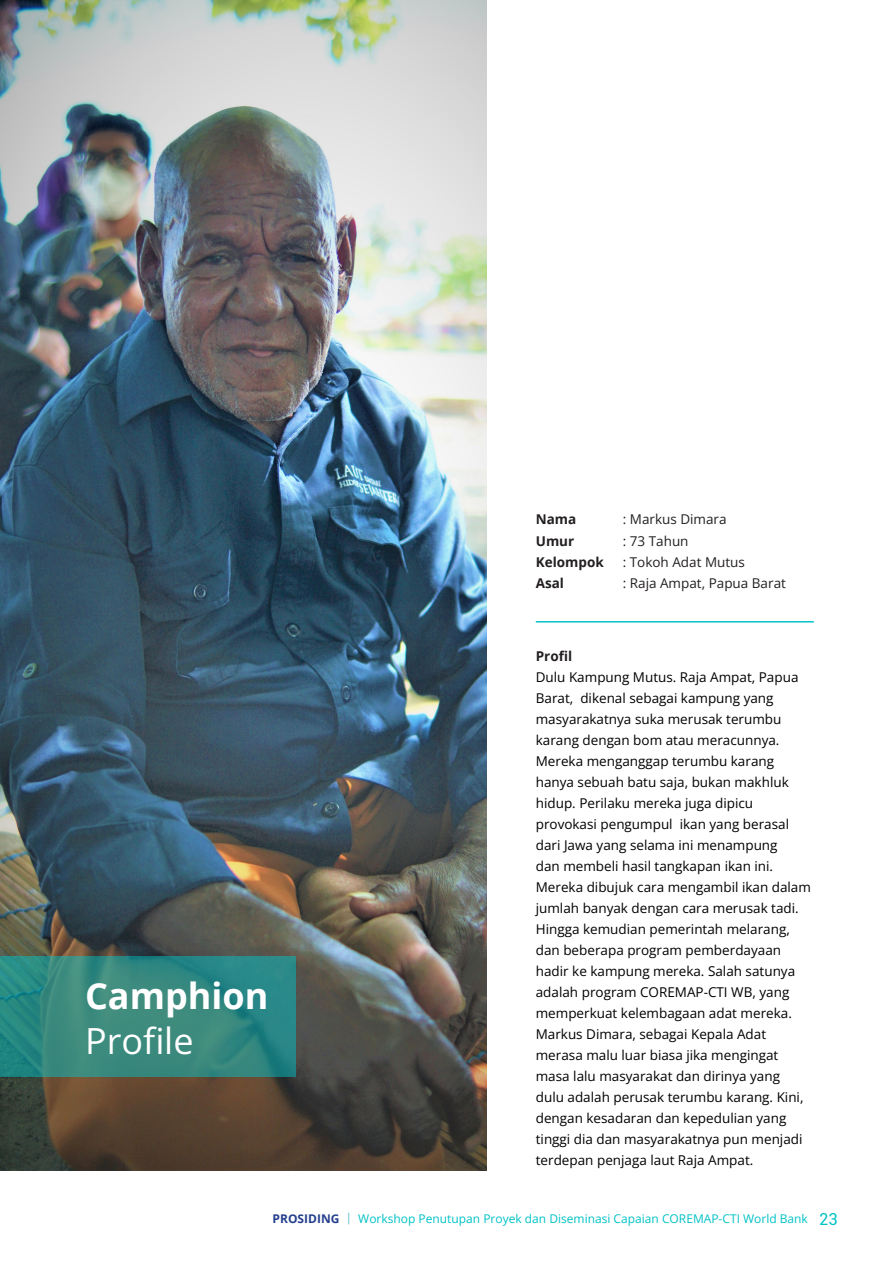
<style>
.page{position:relative;width:893px;height:1263px;background:#fff}
.page>*{position:absolute;margin:0;border:0;box-sizing:border-box;transform-origin:0 0}
.No_Spacing{font:700 36px/45px "Open Sans";color:#fff}
.t1{font:13.5px/21px "Open Sans";color:#000}
.t2{font:13.5px "Open Sans";color:#231f20}
.t3{font:700 13.5px "Open Sans";color:#231f20}
.t4{font:12px "Open Sans";color:#00c2c7}
.t5{font:700 12px "Open Sans";color:#253f8e}
.s1{font-weight:400}
.s2{font-weight:700;color:#231f20}
.s3{font-family:"Roboto";font-size:16.5px}
</style>
<div class="page">
<img style="left:0;top:0;width:487px;height:1170px">
<img style="left:0;top:0;width:1px;height:654px">
<hr style="left:536px;top:621px;width:278px;height:1px;background:#00c2c7">
<svg style="left:0;top:956px;width:295px;height:121px;background:#328880"></svg>
<p class="No_Spacing" style="left:85px;top:972px;width:185px">Camphion<br><span class="s1">Profile</span></p>
<p class="t3" style="left:536px;top:510px;width:42px">Nama</p>
<p class="t2" style="left:623px;top:510px;width:105px">: Markus Dimara</p>
<p class="t3" style="left:536px;top:531px;width:40px">Umur</p>
<p class="t2" style="left:623px;top:531px;width:67px">: 73 Tahun</p>
<p class="t3" style="left:536px;top:552px;width:69px">Kelompok</p>
<p class="t2" style="left:623px;top:552px;width:124px">: Tokoh Adat Mutus</p>
<p class="t3" style="left:536px;top:573px;width:30px">Asal</p>
<p class="t2" style="left:623px;top:573px;width:165px">: Raja Ampat, Papua Barat</p>
<p class="t1" style="left:536px;top:645px;width:277px"><span class="s2">Profil<br></span>Dulu Kampung Mutus. Raja Ampat, Papua Barat, dikenal sebagai kampung yang masyarakatnya suka merusak terumbu karang dengan bom atau meracunnya.<br>Mereka menganggap terumbu karang hanya sebuah batu saja, bukan makhluk hidup. Perilaku mereka juga dipicu provokasi pengumpul ikan yang berasal dari Jawa yang selama ini menampung<br>dan membeli hasil tangkapan ikan ini.<br>Mereka dibujuk cara mengambil ikan dalam jumlah banyak dengan cara merusak tadi.<br>Hingga kemudian pemerintah melarang, dan beberapa program pemberdayaan hadir ke kampung mereka. Salah satunya adalah program COREMAP-CTI WB, yang memperkuat kelembagaan adat mereka.<br>Markus Dimara, sebagai Kepala Adat merasa malu luar biasa jika mengingat masa lalu masyarakat dan dirinya yang dulu adalah perusak terumbu karang. Kini, dengan kesadaran dan kepedulian yang tinggi dia dan masyarakatnya pun menjadi terdepan penjaga laut Raja Ampat.</p>
<p class="t5" style="left:273px;top:1210px;width:68px">PROSIDING</p>
<p class="t4" style="left:358px;top:1210px;width:481px">Workshop Penutupan Proyek dan Diseminasi Capaian COREMAP-CTI World Bank <span class="s3">23</span></p>
</div>
